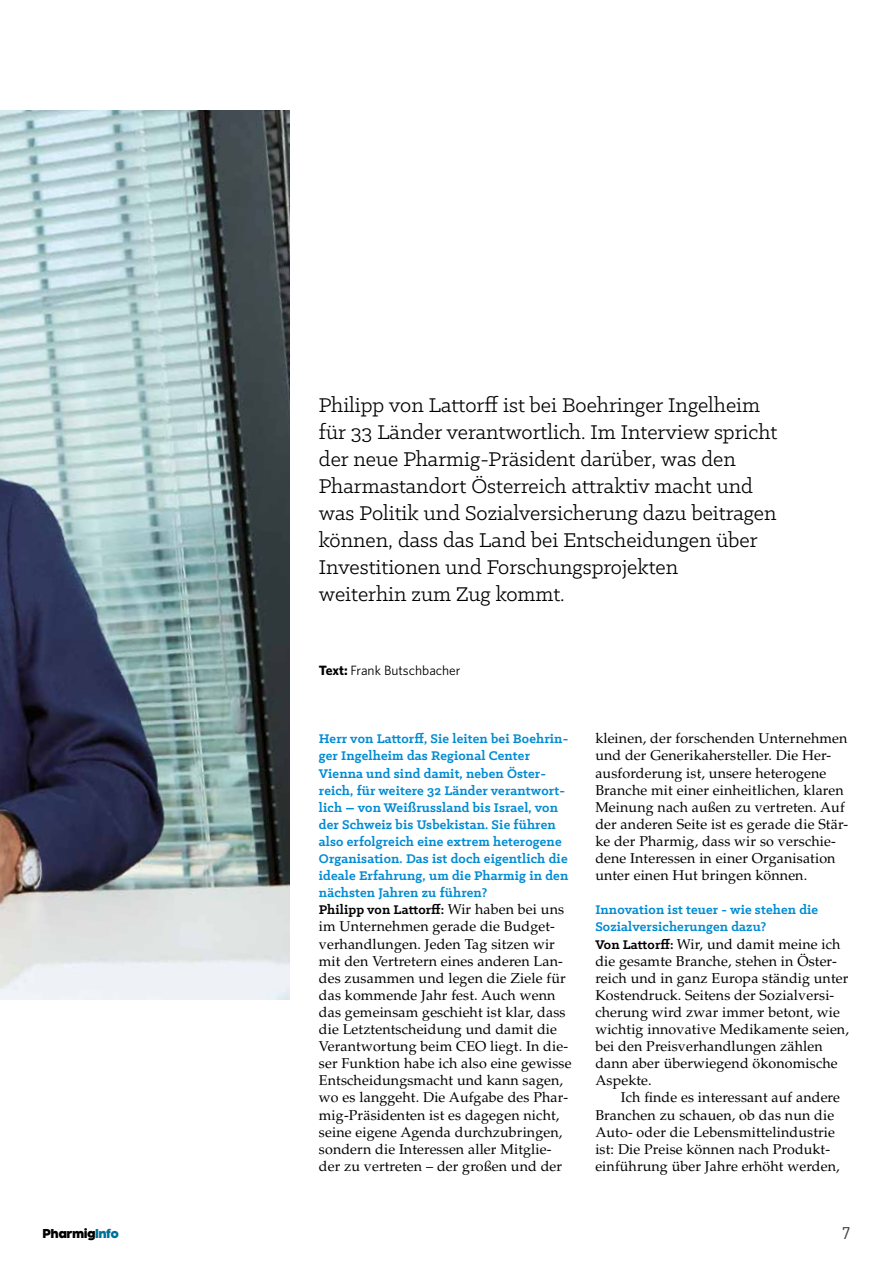
<style>
.page{position:relative;width:893px;height:1263px;background:#fff}
.page>*{position:absolute;margin:0;border:0;box-sizing:border-box;transform-origin:0 0}
.t1{font:22.5px/27px "Klinic Slab";color:#000}
.t2{font:16.5px "DIN";color:#3c3c3b}
.t3{font:14.25px/17.1px "Palatino LT Std";letter-spacing:.01em;color:#000}
.t4{font:700 14.25px/17.1px "Klinic Slab";letter-spacing:.01em;color:#008bd2}
.t5{font:13.5px "Whitney";color:#000}
.t6{font:800 12px "Kessel 105";letter-spacing:-.05em;color:#000}
.s1{font-weight:700}
.s2{color:#000}
.s3{font-family:"Palatino LT Std";font-weight:400;color:#000}
.s4{font-family:"Klinic Slab";font-weight:700}
.s5{color:#00709a}
</style>
<div class="page">
<img style="left:0;top:111px;width:289px;height:889px">
<p class="t1" style="left:319px;top:391px;width:460px">Philipp von Lattorff ist bei Boehringer Ingelheim für 33 Länder verantwortlich. Im Interview spricht der neue Pharmig-Präsident darüber, was den Pharmastandort Österreich attraktiv macht und was Politik und Sozialversicherung dazu beitragen können, dass das Land bei Entscheidungen über Investitionen und Forschungsprojekten<br>weiterhin zum Zug kommt.</p>
<p class="t5" style="left:319px;top:661px;width:143px"><span class="s1">Text:</span> Frank Butschbacher</p>
<p class="t4" style="left:319px;top:730px;width:251px">Herr von Lattorff, Sie leiten bei Boehrin&shy;ger Ingelheim das Regional Center Vienna und sind damit, neben Öster&shy;reich, für weitere 32 Länder verantwort&shy;lich – von Weißrussland bis Israel, von der Schweiz bis Usbekistan. Sie führen also erfolgreich eine extrem heterogene Organisation. Das ist doch eigentlich die ideale Erfahrung, um die Pharmig in den nächsten Jahren zu führen?<br><span class="s2">Philipp von Lattorff:</span> <span class="s3">Wir haben bei uns</span></p>
<p class="t3" style="left:319px;top:918px;width:254px">im Unternehmen gerade die Budget&shy;verhandlungen. Jeden Tag sitzen wir mit den Vertretern eines anderen Lan&shy;des zusammen und legen die Ziele für das kommende Jahr fest. Auch wenn das gemeinsam geschieht ist klar, dass die Letztentscheidung und damit die Verantwortung beim CEO liegt. In die&shy;ser Funktion habe ich also eine gewisse Entscheidungsmacht und kann sagen, wo es langgeht. Die Aufgabe des Phar&shy;mig-Präsidenten ist es dagegen nicht, seine eigene Agenda durchzubringen, sondern die Interessen aller Mitglie&shy;der zu vertreten – der großen und der</p>
<p class="t3" style="left:595px;top:730px;width:254px">kleinen, der forschenden Unternehmen und der Generikahersteller. Die Her&shy;ausforderung ist, unsere heterogene Branche mit einer einheitlichen, klaren Meinung nach außen zu vertreten. Auf der anderen Seite ist es gerade die Stär&shy;ke der Pharmig, dass wir so verschie&shy;dene Interessen in einer Organisation unter einen Hut bringen können.</p>
<p class="t4" style="left:595px;top:901px;width:224px">Innovation ist teuer - wie stehen die<br>Sozialversicherungen dazu?</p>
<p class="t3" style="left:595px;top:935px;width:255px"><span class="s4">Von Lattorff:</span> Wir, und damit meine ich die gesamte Branche, stehen in Öster&shy;reich und in ganz Europa ständig unter Kostendruck. Seitens der Sozialversi&shy;cherung wird zwar immer betont, wie wichtig innovative Medikamente seien, bei den Preisverhandlungen zählen dann aber überwiegend ökonomische Aspekte.</p>
<p class="t3" style="left:595px;top:1089px;width:246px;text-indent:26px">Ich finde es interessant auf andere Branchen zu schauen, ob das nun die Auto- oder die Lebensmittelindustrie ist: Die Preise können nach Produkt&shy;einführung über Jahre erhöht werden,</p>
<p class="t6" style="left:43px;top:1227px;width:78px">Pharmig<span class="s5">Info</span></p>
<p class="t2" style="left:842px;top:1223px;width:10px">7</p>
</div>
